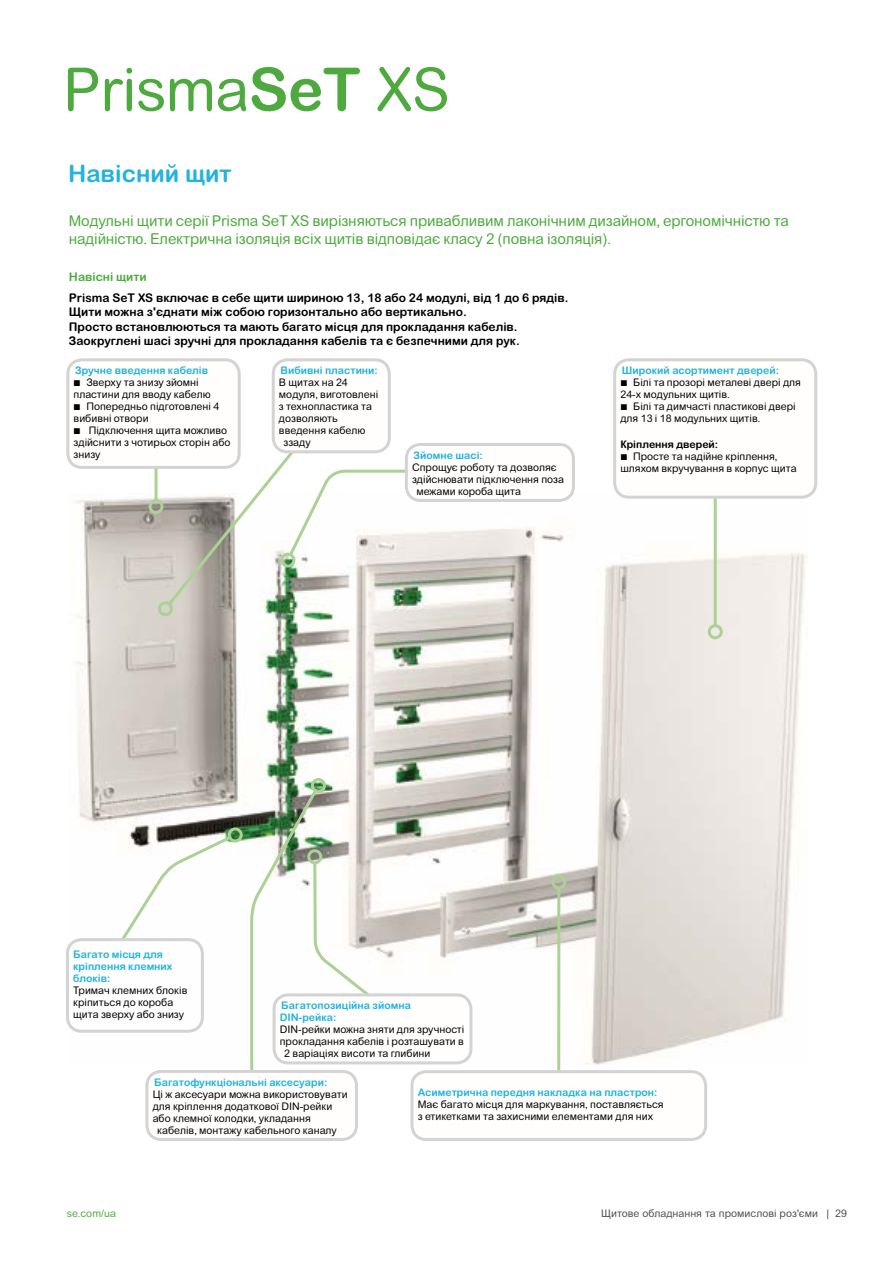
<style>
.page{position:relative;width:893px;height:1263px;background:#fff}
.page>*{position:absolute;margin:0;border:0;box-sizing:border-box;transform-origin:0 0}
.t1{font:60px "Arial Rounded MT Pro Cyr";letter-spacing:-.01em;color:#4eaa3f}
.t2{font:700 24px "Arial Rounded MT Pro Cyr";color:#22b3df}
.t3{font:15px/18px "Arial Rounded MT Pro Cyr";letter-spacing:-.01em;color:#4eaa3f}
.t4{font:700 12px/14.4px "Arial Rounded MT Pro Cyr";color:#000}
.t5{font:700 12px "Arial Rounded MT Pro Cyr";color:#4eaa3f}
.t6{font:10.5px/12px "Arial Rounded MT Pro Cyr";color:#000}
.t7{font:700 10.5px/12px "Arial Rounded MT Pro Cyr";color:#22b3df}
.t8{font:10.5px "Arial Rounded MT Pro Cyr";color:#4a4e4f}
.t9{font:10.5px "Arial Rounded MT Pro Cyr";color:#4eaa3f}
.s1{font-weight:700}
.s2{font-weight:700;color:#22b3df}
.s3{font-family:"Graph Schneider"}
</style>
<div class="page">
<img style="left:70px;top:494px;width:737px;height:571px">
<hr style="left:714px;top:470px;width:3px;height:156px;background:#acd194">
<div style="left:708px;top:624px;width:15px;height:15px;border:3px solid #acd194;border-radius:50%"></div>
<svg style="left:118px;top:833px;width:116px;height:111px"></svg>
<div style="left:228px;top:827px;width:15px;height:15px;border:3px solid #acd194;border-radius:50%"></div>
<div style="left:158px;top:601px;width:15px;height:15px;border:3px solid #acd194;border-radius:50%"></div>
<hr style="left:557px;top:888px;width:3px;height:196px;background:#acd194">
<div style="left:551px;top:874px;width:15px;height:15px;border:3px solid #acd194;border-radius:50%"></div>
<div style="left:311px;top:778px;width:15px;height:15px;border:3px solid #acd194;border-radius:50%"></div>
<svg style="left:249px;top:787px;width:145px;height:289px"></svg>
<div style="left:307px;top:849px;width:15px;height:15px;border:3px solid #acd194;border-radius:50%"></div>
<svg style="left:165px;top:400px;width:244px;height:208px"></svg>
<div style="left:280px;top:553px;width:15px;height:15px;border:3px solid #acd194;border-radius:50%"></div>
<hr style="left:155px;top:440px;width:3px;height:61px;background:#acd194">
<div style="left:149px;top:499px;width:15px;height:15px;border:3px solid #acd194;border-radius:50%"></div>
<div style="left:615px;top:360px;width:201px;height:137px;background:#fffefd;border-radius:14px"></div>
<div style="left:613px;top:358px;width:204px;height:141px;border:3px solid #d3d3d3;border-radius:14px"></div>
<div style="left:66px;top:938px;width:138px;height:95px;border:3px solid #d3d3d3;border-radius:14px"></div>
<div style="left:273px;top:360px;width:116px;height:92px;background:#fffefd;border-radius:14px"></div>
<div style="left:272px;top:358px;width:119px;height:95px;border:3px solid #d3d3d3;border-radius:14px"></div>
<div style="left:412px;top:1072px;width:294px;height:67px;background:#fffefd;border-radius:14px"></div>
<div style="left:410px;top:1070px;width:297px;height:71px;border:3px solid #d3d3d3;border-radius:14px"></div>
<div style="left:147px;top:1071px;width:210px;height:68px;background:#fffefd;border-radius:14px"></div>
<div style="left:145px;top:1070px;width:213px;height:71px;border:3px solid #d3d3d3;border-radius:14px"></div>
<div style="left:274px;top:995px;width:197px;height:68px;background:#fffefd;border-radius:14px"></div>
<div style="left:273px;top:993px;width:199px;height:71px;border:3px solid #d3d3d3;border-radius:14px"></div>
<div style="left:406px;top:444px;width:167px;height:56px;background:#fffefd;border-radius:14px"></div>
<div style="left:405px;top:443px;width:170px;height:59px;border:3px solid #d3d3d3;border-radius:14px"></div>
<div style="left:68px;top:360px;width:171px;height:107px;background:#fffefd;border-radius:14px"></div>
<div style="left:66px;top:358px;width:175px;height:111px;border:3px solid #d3d3d3;border-radius:14px"></div>
<h1 class="t1" style="left:63px;top:54px;width:389px">Prisma<span class="s1">SeT</span> XS</h1>
<h2 class="t2" style="left:68px;top:159px;width:165px">Навісний щит</h2>
<h3 class="t3" style="left:69px;top:213px;width:722px">Модульні щити серії Prisma SeT XS вирізняються привабливим лаконічним дизайном, ергономічністю та надійністю. Електрична ізоляція всіх щитів відповідає класу 2 (повна ізоляція).</h3>
<p class="t5" style="left:69px;top:270px;width:79px">Навісні щити</p>
<p class="t4" style="left:69px;top:291px;width:501px">Prisma SeT XS включає в себе щити шириною 13, 18 або 24 модулі, від 1 до 6 рядів.<br>Щити можна з'єднати між собою горизонтально або вертикально.<br>Просто встановлюються та мають багато місця для прокладання кабелів.<br>Заокруглені шасі зручні для прокладання кабелів та є безпечними для рук.</p>
<p class="t6" style="left:74px;top:365px;width:158px"><span class="s2">Зручне введення кабелів<br></span><span class="s3">b</span> Зверху та знизу зйомні пластини для вводу кабелю<br><span class="s3">b</span> Попередньо підготовлені 4 вибивні отвори<br><span class="s3">b</span> Підключення щита можливо здійснити з чотирьох сторін або знизу</p>
<p class="t7" style="left:280px;top:365px;width:99px">Вибивні пластини:</p>
<p class="t6" style="left:279px;top:377px;width:70px">В щитах на 24</p>
<p class="t6" style="left:279px;top:389px;width:101px">модуля, виготовлені</p>
<p class="t6" style="left:279px;top:401px;width:95px">з технопластика та</p>
<p class="t6" style="left:279px;top:413px;width:60px">дозволяють</p>
<p class="t6" style="left:279px;top:425px;width:88px">введення кабелю</p>
<p class="t6" style="left:283px;top:437px;width:29px">ззаду</p>
<p class="t7" style="left:414px;top:449px;width:71px">Зйомне шасі:</p>
<p class="t6" style="left:412px;top:461px;width:146px">Спрощує роботу та дозволяє</p>
<p class="t6" style="left:412px;top:473px;width:153px">здійснювати підключення поза</p>
<p class="t6" style="left:417px;top:485px;width:106px">межами короба щита</p>
<p class="t6" style="left:620px;top:365px;width:182px"><span class="s2">Широкий асортимент дверей:<br></span><span class="s3">b</span> Білі та прозорі металеві двері для<br>24-х модульних щитів.<br><span class="s3">b</span> Білі та димчасті пластикові двері для 13 і 18 модульних щитів.</p>
<p class="t6" style="left:620px;top:439px;width:178px"><span class="s1">Кріплення дверей:<br></span><span class="s3">b</span> Просте та надійне кріплення, шляхом вкручування в корпус щита</p>
<p class="t7" style="left:73px;top:949px;width:101px">Багато місця для кріплення клемних блоків:</p>
<p class="t6" style="left:73px;top:985px;width:116px">Тримач клемних блоків кріпиться до короба щита зверху або знизу</p>
<p class="t7" style="left:280px;top:1000px;width:133px">Багатопозиційна зйомна<br>DIN-рейка:</p>
<p class="t6" style="left:280px;top:1024px;width:186px">DIN-рейки можна зняти для зручності</p>
<p class="t6" style="left:280px;top:1036px;width:186px">прокладання кабелів і розташувати в</p>
<p class="t6" style="left:284px;top:1048px;width:148px">2 варіаціях висоти та глибини</p>
<p class="t7" style="left:154px;top:1076px;width:175px">Багатофункціональні аксесуари:</p>
<p class="t6" style="left:153px;top:1088px;width:197px">Ці ж аксесуари можна використовувати</p>
<p class="t6" style="left:153px;top:1100px;width:181px">для кріплення додаткової DIN-рейки</p>
<p class="t6" style="left:153px;top:1112px;width:160px">або клемної колодки, укладання</p>
<p class="t6" style="left:157px;top:1124px;width:181px">кабелів, монтажу кабельного каналу</p>
<p class="t7" style="left:418px;top:1087px;width:241px">Асиметрична передня накладка на пластрон:</p>
<p class="t6" style="left:418px;top:1099px;width:247px">Має багато місця для маркування, поставляється з етикетками та захисними елементами для них</p>
<p class="t9" style="left:67px;top:1207px;width:50px">se.com/ua</p>
<p class="t8" style="left:601px;top:1207px;width:247px">Щитове обладнання та промислові роз'єми | 29</p>
</div>
